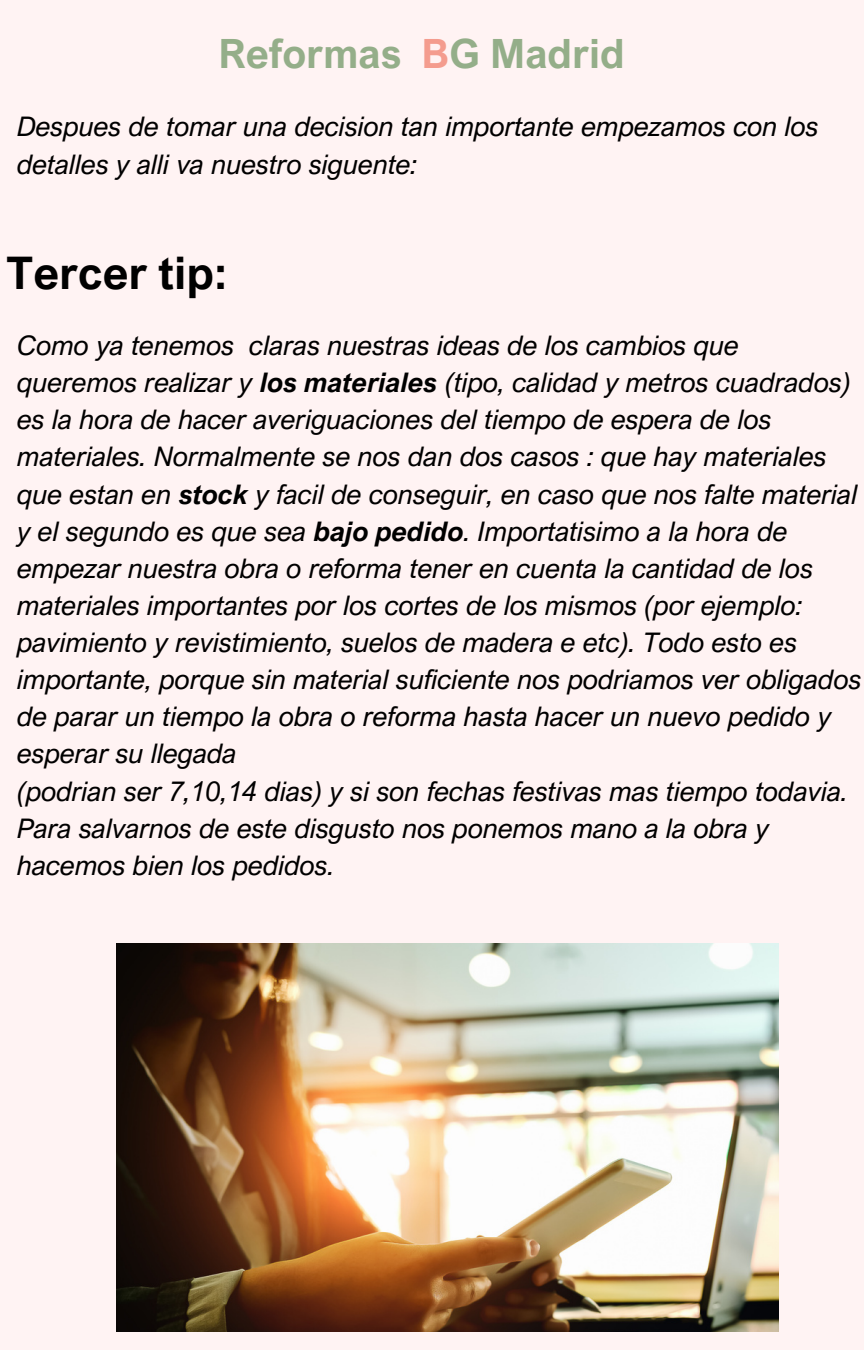
<style>
.page{position:relative;width:864px;height:1350px;background:#fff3f3}
.page>*{position:absolute;margin:0;border:0;box-sizing:border-box;transform-origin:0 0}
.t1{font:700 45px "Arial Nova";color:#000}
.t2{font:700 40.27px "Arial Nova";color:#94ae89}
.t3{font:italic 27px/37.1px "Arial Nova";color:#000}
.s1{color:#f49c8e}
.s2{font-weight:700}
</style>
<div class="page">
<img style="left:117px;top:944px;width:661px;height:388px">
<h2 class="t2" style="left:219px;top:28px;width:408px">Reformas <span class="s1">B</span>G Madrid</h2>
<p class="t3" style="left:17px;top:108px;width:803px">Despues de tomar una decision tan importante empezamos con los detalles y alli va nuestro siguente:</p>
<h1 class="t1" style="left:6px;top:245px;width:223px">Tercer tip:</h1>
<p class="t3" style="left:17px;top:326px;width:846px">Como ya tenemos claras nuestras ideas de los cambios que queremos realizar y <span class="s2">los materiales</span> (tipo, calidad y metros cuadrados) es la hora de hacer averiguaciones del tiempo de espera de los materiales. Normalmente se nos dan dos casos : que hay materiales que estan en <span class="s2">stock</span> y facil de conseguir, en caso que nos falte material y el segundo es que sea <span class="s2">bajo pedido</span>. Importatisimo a la hora de empezar nuestra obra o reforma tener en cuenta la cantidad de los materiales importantes por los cortes de los mismos (por ejemplo: pavimiento y revistimiento, suelos de madera e etc). Todo esto es importante, porque sin material suficiente nos podriamos ver obligados de parar un tiempo la obra o reforma hasta hacer un nuevo pedido y esperar su llegada<br>(podrian ser 7,10,14 dias) y si son fechas festivas mas tiempo todavia.<br>Para salvarnos de este disgusto nos ponemos mano a la obra y hacemos bien los pedidos.</p>
</div>
